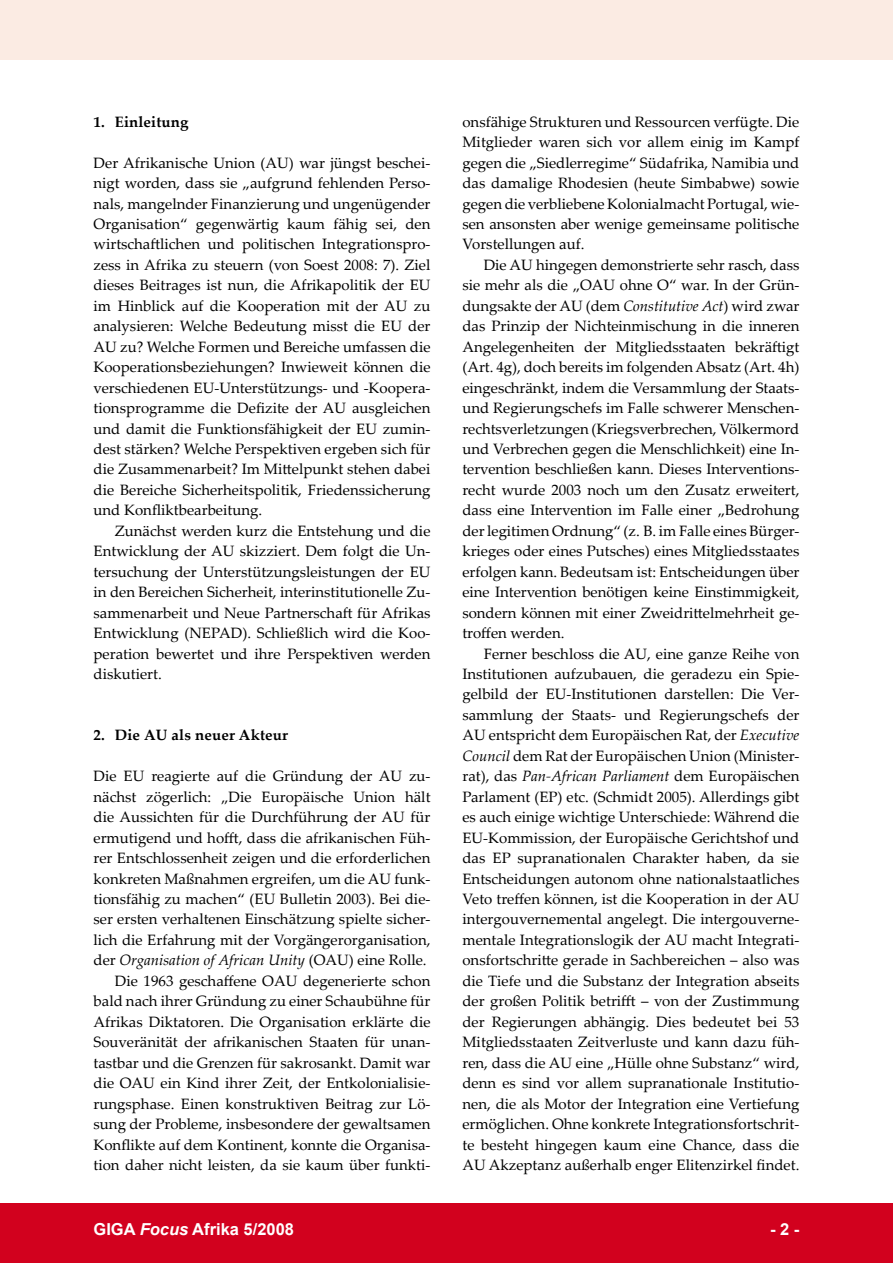
<style>
.page{position:relative;width:893px;height:1263px;background:#fff}
.page>*{position:absolute;margin:0;border:0;box-sizing:border-box;transform-origin:0 0}
.t1{font:700 16.5px "Arial";color:#fff}
.t2{font:15px/20.4px "Palatino Linotype";color:#000;text-align:justify}
.t3{font:700 15px "Palatino Linotype";letter-spacing:.01em;color:#000}
.s1{font-style:italic}
</style>
<div class="page">
<div style="left:0;top:1203px;width:893px;height:60px;background:#d2011e"></div>
<div style="left:0;top:0;width:893px;height:60px;background:#fbebe3"></div>
<p class="t3" style="left:94px;top:111px;width:97px">1. Einleitung</p>
<p class="t2" style="left:94px;top:152px;width:338px">Der Afrikanische Union (AU) war jüngst beschei&shy;nigt worden, dass sie „aufgrund fehlenden Perso&shy;nals, mangelnder Finanzierung und ungenügender Organisation“ gegenwärtig kaum fähig sei, den wirtschaftlichen und politischen Integrationspro&shy;zess in Afrika zu steuern (von Soest 2008: 7). Ziel dieses Beitrages ist nun, die Afrikapolitik der EU im Hinblick auf die Kooperation mit der AU zu analysieren: Welche Bedeutung misst die EU der AU zu? Welche Formen und Bereiche umfassen die Kooperationsbeziehungen? Inwieweit können die verschiedenen EU-Unterstützungs- und -Koopera&shy;tionsprogramme die Defizite der AU ausgleichen und damit die Funktionsfähigkeit der EU zumin&shy;dest stärken? Welche Perspektiven ergeben sich für die Zusammenarbeit? Im Mittelpunkt stehen dabei die Bereiche Sicherheitspolitik, Friedenssicherung und Konfliktbearbeitung.</p>
<p class="t2" style="left:94px;top:520px;width:338px;text-indent:21px">Zunächst werden kurz die Entstehung und die Entwicklung der AU skizziert. Dem folgt die Un&shy;tersuchung der Unterstützungsleistungen der EU in den Bereichen Sicherheit, interinstitutionelle Zu&shy;sammenarbeit und Neue Partnerschaft für Afrikas Entwicklung (NEPAD). Schließlich wird die Koo&shy;peration bewertet und ihre Perspektiven werden diskutiert.</p>
<p class="t3" style="left:94px;top:725px;width:196px">2. Die AU als neuer Akteur</p>
<p class="t2" style="left:94px;top:765px;width:338px;text-align:right">Die EU reagierte auf die Gründung der AU zu&shy;nächst zögerlich: „Die Europäische Union hält die Aussichten für die Durchführung der AU für ermutigend und hofft, dass die afrikanischen Füh&shy;rer Entschlossenheit zeigen und die erforderlichen konkreten Maßnahmen ergreifen, um die AU funk&shy;tionsfähig zu machen“ (EU Bulletin 2003). Bei die&shy;ser ersten verhaltenen Einschätzung spielte sicher&shy;lich die Erfahrung mit der Vorgängerorganisation, der <span class="s1">Organisation of African Unity</span> (OAU) eine Rolle.<br>Die 1963 geschaffene OAU degenerierte schon bald nach ihrer Gründung zu einer Schaubühne für Afrikas Diktatoren. Die Organisation erklärte die Souveränität der afrikanischen Staaten für unan&shy;tastbar und die Grenzen für sakrosankt. Damit war die OAU ein Kind ihrer Zeit, der Entkolonialisie&shy;rungsphase. Einen konstruktiven Beitrag zur Lö&shy;sung der Probleme, insbesondere der gewaltsamen Konflikte auf dem Kontinent, konnte die Organisa&shy;tion daher nicht leisten, da sie kaum über funkti-</p>
<p class="t2" style="left:462px;top:111px;width:338px">onsfähige Strukturen und Ressourcen verfügte. Die Mitglieder waren sich vor allem einig im Kampf gegen die „Siedlerregime“ Südafrika, Namibia und das damalige Rhodesien (heute Simbabwe) sowie gegen die verbliebene Kolonialmacht Portugal, wie&shy;sen ansonsten aber wenige gemeinsame politische Vorstellungen auf.</p>
<p class="t2" style="left:462px;top:254px;width:338px;text-indent:21px">Die AU hingegen demonstrierte sehr rasch, dass sie mehr als die „OAU ohne O“ war. In der Grün&shy;dungsakte der AU (dem <span class="s1">Constitutive Act</span>) wird zwar das Prinzip der Nichteinmischung in die inneren Angelegenheiten der Mitgliedsstaaten bekräftigt (Art. 4g), doch bereits im folgenden Absatz (Art. 4h) eingeschränkt, indem die Versammlung der Staats&shy;und Regierungschefs im Falle schwerer Menschen&shy;rechtsverletzungen (Kriegsverbrechen, Völkermord und Verbrechen gegen die Menschlichkeit) eine In&shy;tervention beschließen kann. Dieses Interventions&shy;recht wurde 2003 noch um den Zusatz erweitert, dass eine Intervention im Falle einer „Bedrohung der legitimen Ordnung“ (z. B. im Falle eines Bürger&shy;krieges oder eines Putsches) eines Mitgliedsstaates erfolgen kann. Bedeutsam ist: Entscheidungen über eine Intervention benötigen keine Einstimmigkeit, sondern können mit einer Zweidrittelmehrheit ge&shy;troffen werden.</p>
<p class="t2" style="left:462px;top:643px;width:338px;text-indent:21px">Ferner beschloss die AU, eine ganze Reihe von Institutionen aufzubauen, die geradezu ein Spie&shy;gelbild der EU-Institutionen darstellen: Die Ver&shy;sammlung der Staats- und Regierungschefs der AU entspricht dem Europäischen Rat, der <span class="s1">Executive Council</span> dem Rat der Europäischen Union (Minister&shy;rat), das <span class="s1">Pan-African Parliament</span> dem Europäischen Parlament (EP) etc. (Schmidt 2005). Allerdings gibt es auch einige wichtige Unterschiede: Während die EU-Kommission, der Europäische Gerichtshof und das EP supranationalen Charakter haben, da sie Entscheidungen autonom ohne nationalstaatliches Veto treffen können, ist die Kooperation in der AU intergouvernemental angelegt. Die intergouverne&shy;mentale Integrationslogik der AU macht Integrati&shy;onsfortschritte gerade in Sachbereichen – also was die Tiefe und die Substanz der Integration abseits der großen Politik betrifft – von der Zustimmung der Regierungen abhängig. Dies bedeutet bei 53<br>Mitgliedsstaaten Zeitverluste und kann dazu füh&shy;ren, dass die AU eine „Hülle ohne Substanz“ wird, denn es sind vor allem supranationale Institutio&shy;nen, die als Motor der Integration eine Vertiefung ermöglichen. Ohne konkrete Integrationsfortschrit&shy;te besteht hingegen kaum eine Chance, dass die AU Akzeptanz außerhalb enger Elitenzirkel findet.</p>
<p class="t1" style="left:94px;top:1218px;width:202px">GIGA <span class="s1">Focus</span> Afrika 5/2008</p>
<p class="t1" style="left:770px;top:1218px;width:31px">- -</p>
</div>
